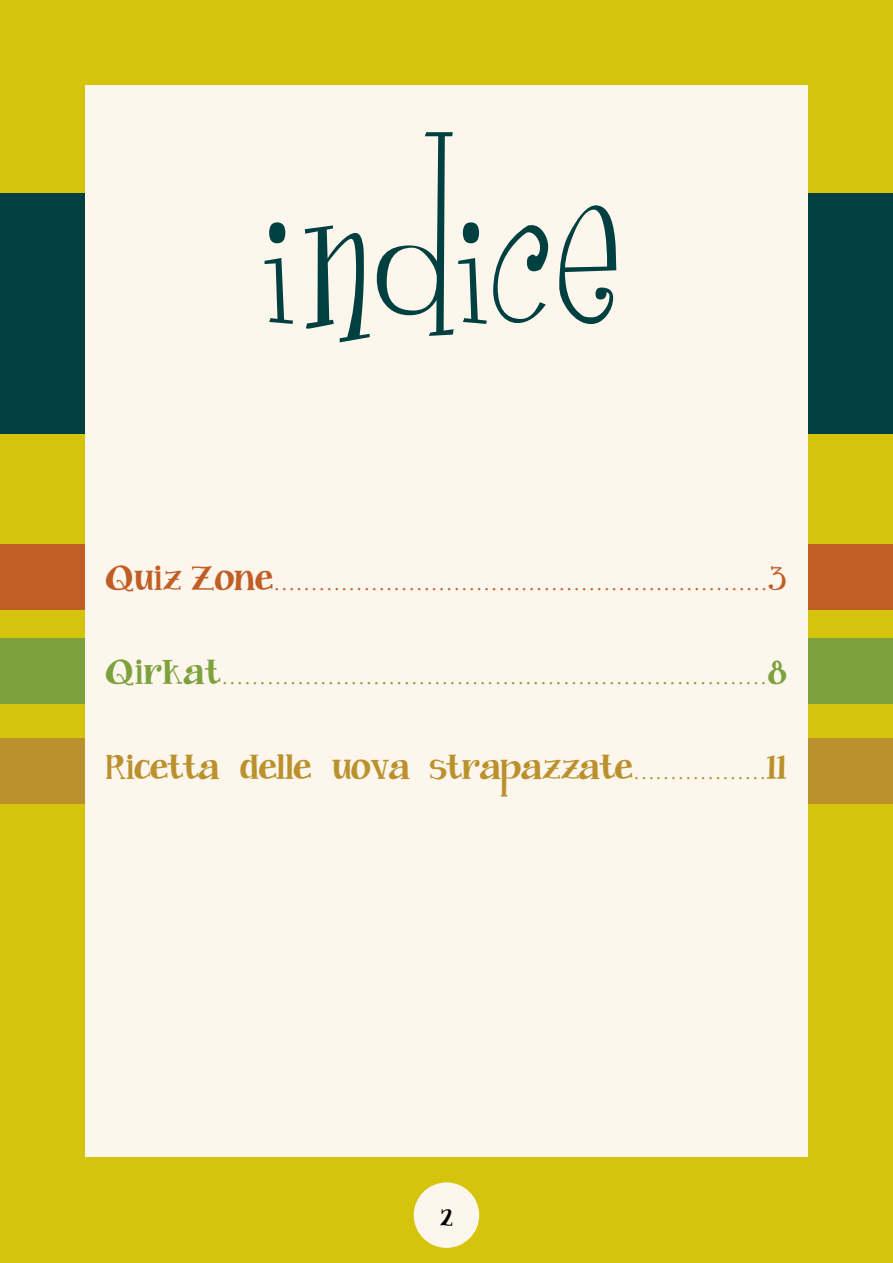
<style>
.page{position:relative;width:893px;height:1263px;background:#d5c40c}
.page>*{position:absolute;margin:0;border:0;box-sizing:border-box;transform-origin:0 0}
.t1{font:225px "Girlsare Weird";color:#004041}
.t2{font:30px "Janda Curlygirl Chunky";letter-spacing:-.01em;color:#bb912e}
.t3{font:22.5px "Adobe Garamond Pro";color:#c15e26}
.t4{font:22.5px "Adobe Garamond Pro";color:#7ca13d}
.t5{font:21px "Janda Curlygirl Chunky";color:#000}
.s1{font-family:"Janda Curlygirl Chunky";font-size:30px}
.s2{font-family:"Adobe Garamond Pro";font-size:22.5px}
</style>
<div class="page">
<div style="left:414px;top:1182px;width:65px;height:66px;background:#fcf6ec;border-radius:50%"></div>
<div style="left:0;top:193px;width:893px;height:241px;background:#004041"></div>
<div style="left:0;top:544px;width:893px;height:65px;background:#c15e26"></div>
<div style="left:0;top:638px;width:893px;height:65px;background:#7ca13d"></div>
<div style="left:0;top:738px;width:893px;height:65px;background:#bb912e"></div>
<div style="left:85px;top:85px;width:723px;height:1072px;background:#fcf6ec"></div>
<h1 class="t1" style="left:265px;top:115px;width:366px">indice</h1>
<p class="t3" style="left:106px;top:569px;width:682px"><span class="s1">Quiz Zone</span>…………………………………………………………<span class="s1">3</span></p>
<p class="t4" style="left:106px;top:663px;width:682px"><span class="s1">Qirkat</span>………………………………………………………………<span class="s1">8</span></p>
<p class="t2" style="left:106px;top:751px;width:682px">Ricetta delle uova strapazzate<span class="s2">………………</span>11</p>
<p class="t5" style="left:440px;top:1207px;width:15px">2</p>
</div>
